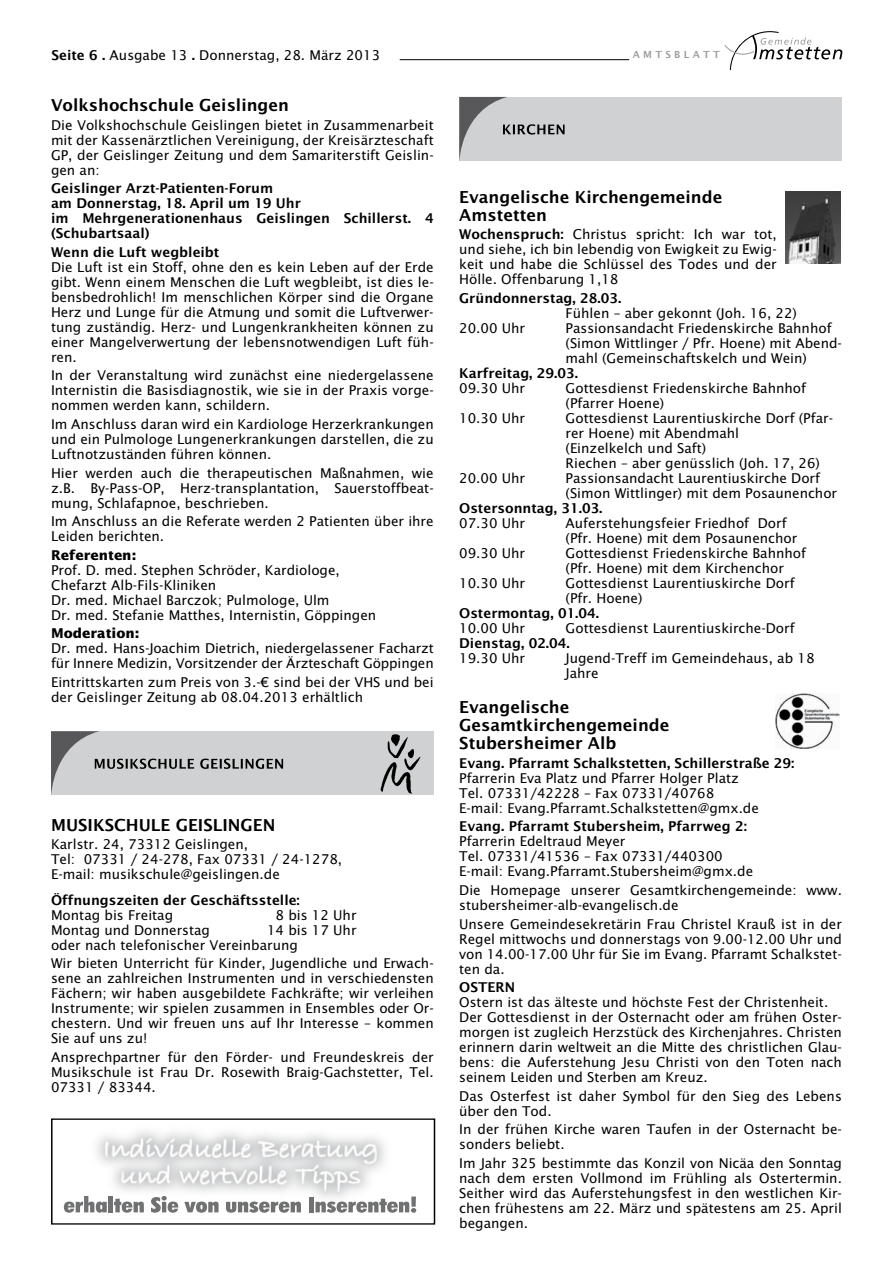
<style>
.page{position:relative;width:893px;height:1263px;background:#fff}
.page>*{position:absolute;margin:0;border:0;box-sizing:border-box;transform-origin:0 0}
.t1{font:16.5px/18px "Lucida Sans Demibold Roman";color:#000}
.t2{font:13.5px/15px "Lucida Sans";color:#000}
.t3{font:13.5px/15px "Lucida Sans Demibold Roman";color:#000}
.t4{font:700 13.5px "Lucida Sans";color:#000}
.t5{font:9.75px "Lucida Sans Demibold Roman";letter-spacing:.34em;color:#9c9e9f}
.s1{font-family:"Lucida Sans Demibold Roman"}
</style>
<div class="page">
<svg style="left:724px;top:31px;width:118px;height:39px"></svg>
<hr style="left:400px;top:59px;width:229px;height:1px;background:#000">
<div style="left:51px;top:731px;width:383px;height:64px;background:#d0d1d2"></div>
<img style="left:380px;top:735px;width:40px;height:58px">
<svg style="left:51px;top:731px;width:232px;height:64px"></svg>
<img style="left:96px;top:1131px;width:290px;height:73px">
<svg style="left:64px;top:1196px;width:43px;height:17px"></svg>
<hr style="left:109px;top:1196px;width:4px;height:16px;background:#707172">
<svg style="left:114px;top:1199px;width:30px;height:14px"></svg>
<svg style="left:151px;top:1196px;width:27px;height:17px"></svg>
<svg style="left:184px;top:1201px;width:35px;height:12px"></svg>
<svg style="left:226px;top:1201px;width:75px;height:12px"></svg>
<div style="left:309px;top:1197px;width:5px;height:15px;background:#707172"></div>
<svg style="left:315px;top:1196px;width:101px;height:17px"></svg>
<div style="left:51px;top:1118px;width:384px;height:106px;border:1px solid #000"></div>
<div style="left:459px;top:97px;width:383px;height:64px;background:#d0d1d2"></div>
<svg style="left:459px;top:97px;width:106px;height:64px"></svg>
<img style="left:785px;top:191px;width:55px;height:73px">
<img style="left:776px;top:694px;width:64px;height:54px">
<p class="t2" style="left:51px;top:48px;width:330px"><span class="s1">Seite 6 .</span> Ausgabe 13 <span class="s1">.</span> Donnerstag, 28. März 2013</p>
<p class="t5" style="left:633px;top:48px;width:89px">AMTSBLATT</p>
<p class="t1" style="left:51px;top:96px;width:239px">Volkshochschule Geislingen</p>
<p class="t2" style="left:51px;top:117px;width:384px;text-align:justify">Die Volkshochschule Geislingen bietet in Zusammenarbeit mit der Kassenärztlichen Vereinigung, der Kreisärzteschaft GP, der Geislinger Zeitung und dem Samariterstift Geislin&shy;gen an:</p>
<p class="t3" style="left:51px;top:181px;width:384px">Geislinger Arzt-Patienten-Forum<br>am Donnerstag, 18. April um 19 Uhr<br>im Mehrgenerationenhaus Geislingen Schillerst. 4 (Schubartsaal)</p>
<p class="t3" style="left:51px;top:244px;width:170px">Wenn die Luft wegbleibt</p>
<p class="t2" style="left:51px;top:259px;width:384px;text-align:justify">Die Luft ist ein Stoff, ohne den es kein Leben auf der Erde gibt. Wenn einem Menschen die Luft wegbleibt, ist dies le&shy;bensbedrohlich! Im menschlichen Körper sind die Organe Herz und Lunge für die Atmung und somit die Luftverwer&shy;tung zuständig. Herz- und Lungenkrankheiten können zu einer Mangelverwertung der lebensnotwendigen Luft füh&shy;ren.</p>
<p class="t2" style="left:51px;top:368px;width:384px;text-align:justify">In der Veranstaltung wird zunächst eine niedergelassene Internistin die Basisdiagnostik, wie sie in der Praxis vorge&shy;nommen werden kann, schildern.</p>
<p class="t2" style="left:51px;top:417px;width:384px;text-align:justify">Im Anschluss daran wird ein Kardiologe Herzerkrankungen und ein Pulmologe Lungenerkrankungen darstellen, die zu Luftnotzuständen führen können.</p>
<p class="t2" style="left:51px;top:465px;width:384px;text-align:justify">Hier werden auch die therapeutischen Maßnahmen, wie z.B. By-Pass-OP, Herz-transplantation, Sauerstoffbeat&shy;mung, Schlafapnoe, beschrieben.</p>
<p class="t2" style="left:51px;top:514px;width:384px">Im Anschluss an die Referate werden 2 Patienten über ihre<br>Leiden berichten.</p>
<p class="t4" style="left:51px;top:547px;width:87px">Referenten:</p>
<p class="t2" style="left:51px;top:562px;width:327px">Prof. D. med. Stephen Schröder, Kardiologe, Chefarzt Alb-Fils-Kliniken<br>Dr. med. Michael Barczok; Pulmologe, Ulm<br>Dr. med. Stefanie Matthes, Internistin, Göppingen</p>
<p class="t4" style="left:51px;top:625px;width:90px">Moderation:</p>
<p class="t2" style="left:51px;top:641px;width:384px">Dr. med. Hans-Joachim Dietrich, niedergelassener Facharzt für Innere Medizin, Vorsitzender der Ärzteschaft Göppingen</p>
<p class="t2" style="left:51px;top:675px;width:384px">Eintrittskarten zum Preis von 3.-€ sind bei der VHS und bei der Geislinger Zeitung ab 08.04.2013 erhältlich</p>
<p class="t1" style="left:459px;top:188px;width:265px">Evangelische Kirchengemeinde<br>Amstetten</p>
<p class="t2" style="left:459px;top:227px;width:319px;text-align:justify"><span class="s1">Wochenspruch:</span> Christus spricht: Ich war tot, und siehe, ich bin lebendig von Ewigkeit zu Ewig&shy;keit und habe die Schlüssel des Todes und der Hölle. Offenbarung 1,18</p>
<p class="t3" style="left:459px;top:291px;width:164px">Gründonnerstag, 28.03.</p>
<p class="t2" style="left:566px;top:306px;width:233px">Fühlen – aber gekonnt (Joh. 16, 22)</p>
<p class="t2" style="left:459px;top:321px;width:67px">20.00 Uhr</p>
<p class="t2" style="left:566px;top:321px;width:278px">Passionsandacht Friedenskirche Bahnhof (Simon Wittlinger / Pfr. Hoene) mit Abend&shy;mahl (Gemeinschaftskelch und Wein)</p>
<p class="t3" style="left:459px;top:366px;width:120px">Karfreitag, 29.03.</p>
<p class="t2" style="left:459px;top:381px;width:67px">09.30 Uhr</p>
<p class="t2" style="left:566px;top:381px;width:242px">Gottesdienst Friedenskirche Bahnhof (Pfarrer Hoene)</p>
<p class="t2" style="left:459px;top:411px;width:67px">10.30 Uhr</p>
<p class="t2" style="left:566px;top:411px;width:269px">Gottesdienst Laurentiuskirche Dorf (Pfar&shy;rer Hoene) mit Abendmahl<br>(Einzelkelch und Saft)<br>Riechen – aber genüsslich (Joh. 17, 26)</p>
<p class="t2" style="left:459px;top:471px;width:67px">20.00 Uhr</p>
<p class="t2" style="left:566px;top:471px;width:273px">Passionsandacht Laurentiuskirche Dorf (Simon Wittlinger) mit dem Posaunenchor</p>
<p class="t3" style="left:459px;top:501px;width:145px">Ostersonntag, 31.03.</p>
<p class="t2" style="left:459px;top:516px;width:67px">07.30 Uhr</p>
<p class="t2" style="left:566px;top:516px;width:233px">Auferstehungsfeier Friedhof Dorf (Pfr. Hoene) mit dem Posaunenchor</p>
<p class="t2" style="left:459px;top:546px;width:67px">09.30 Uhr</p>
<p class="t2" style="left:566px;top:546px;width:242px">Gottesdienst Friedenskirche Bahnhof (Pfr. Hoene) mit dem Kirchenchor</p>
<p class="t2" style="left:459px;top:576px;width:67px">10.30 Uhr</p>
<p class="t2" style="left:566px;top:576px;width:231px">Gottesdienst Laurentiuskirche Dorf (Pfr. Hoene)</p>
<p class="t3" style="left:459px;top:606px;width:141px">Ostermontag, 01.04.</p>
<p class="t2" style="left:459px;top:621px;width:67px">10.00 Uhr</p>
<p class="t2" style="left:566px;top:621px;width:231px">Gottesdienst Laurentiuskirche-Dorf</p>
<p class="t3" style="left:459px;top:636px;width:112px">Dienstag, 02.04.</p>
<p class="t2" style="left:459px;top:651px;width:67px">19.30 Uhr</p>
<p class="t2" style="left:566px;top:651px;width:250px">Jugend-Treff im Gemeindehaus, ab 18<br>Jahre</p>
<p class="t1" style="left:459px;top:698px;width:212px">Evangelische<br>Gesamtkirchengemeinde<br>Stubersheimer Alb</p>
<p class="t3" style="left:459px;top:755px;width:337px">Evang. Pfarramt Schalkstetten, Schillerstraße 29:</p>
<p class="t2" style="left:459px;top:770px;width:301px">Pfarrerin Eva Platz und Pfarrer Holger Platz<br>Tel. 07331/42228 – Fax 07331/40768<br>E-mail: Evang.Pfarramt.Schalkstetten@gmx.de</p>
<p class="t3" style="left:459px;top:819px;width:289px">Evang. Pfarramt Stubersheim, Pfarrweg 2:</p>
<p class="t2" style="left:459px;top:834px;width:295px">Pfarrerin Edeltraud Meyer<br>Tel. 07331/41536 – Fax 07331/440300<br>E-mail: Evang.Pfarramt.Stubersheim@gmx.de</p>
<p class="t2" style="left:459px;top:883px;width:384px">Die Homepage unserer Gesamtkirchengemeinde: www. stubersheimer-alb-evangelisch.de</p>
<p class="t2" style="left:459px;top:916px;width:384px;text-align:justify">Unsere Gemeindesekretärin Frau Christel Krauß ist in der Regel mittwochs und donnerstags von 9.00-12.00 Uhr und von 14.00-17.00 Uhr für Sie im Evang. Pfarramt Schalkstet&shy;ten da.</p>
<p class="t3" style="left:459px;top:980px;width:57px">OSTERN</p>
<p class="t2" style="left:459px;top:995px;width:384px">Ostern ist das älteste und höchste Fest der Christenheit.<br>Der Gottesdienst in der Osternacht oder am frühen Oster&shy;morgen ist zugleich Herzstück des Kirchenjahres. Christen erinnern darin weltweit an die Mitte des christlichen Glau&shy;bens: die Auferstehung Jesu Christi von den Toten nach seinem Leiden und Sterben am Kreuz.</p>
<p class="t2" style="left:459px;top:1088px;width:384px">Das Osterfest ist daher Symbol für den Sieg des Lebens über den Tod.</p>
<p class="t2" style="left:459px;top:1122px;width:384px">In der frühen Kirche waren Taufen in der Osternacht be&shy;sonders beliebt.</p>
<p class="t2" style="left:459px;top:1156px;width:384px;text-align:justify">Im Jahr 325 bestimmte das Konzil von Nicäa den Sonntag nach dem ersten Vollmond im Frühling als Ostertermin.<br>Seither wird das Auferstehungsfest in den westlichen Kir&shy;chen frühestens am 22. März und spätestens am 25. April begangen.</p>
<p class="t1" style="left:51px;top:816px;width:226px">MUSIKSCHULE GEISLINGEN</p>
<p class="t2" style="left:51px;top:837px;width:293px">Karlstr. 24, 73312 Geislingen,<br>Tel: 07331 / 24-278, Fax 07331 / 24-1278,<br>E-mail: musikschule@geislingen.de</p>
<p class="t3" style="left:51px;top:892px;width:250px">Öffnungszeiten der Geschäftsstelle:</p>
<p class="t2" style="left:51px;top:907px;width:124px">Montag bis Freitag</p>
<p class="t2" style="left:276px;top:907px;width:82px">8 bis 12 Uhr</p>
<p class="t2" style="left:51px;top:922px;width:161px">Montag und Donnerstag</p>
<p class="t2" style="left:51px;top:922px;width:307px;text-indent:216px">14 bis 17 Uhr oder nach telefonischer Vereinbarung</p>
<p class="t2" style="left:51px;top:956px;width:384px;text-align:justify">Wir bieten Unterricht für Kinder, Jugendliche und Erwach&shy;sene an zahlreichen Instrumenten und in verschiedensten Fächern; wir haben ausgebildete Fachkräfte; wir verleihen Instrumente; wir spielen zusammen in Ensembles oder Or&shy;chestern. Und wir freuen uns auf Ihr Interesse – kommen Sie auf uns zu!</p>
<p class="t2" style="left:51px;top:1049px;width:384px;text-align:justify">Ansprechpartner für den Förder- und Freundeskreis der Musikschule ist Frau Dr. Rosewith Braig-Gachstetter, Tel.<br>07331 / 83344.</p>
</div>
